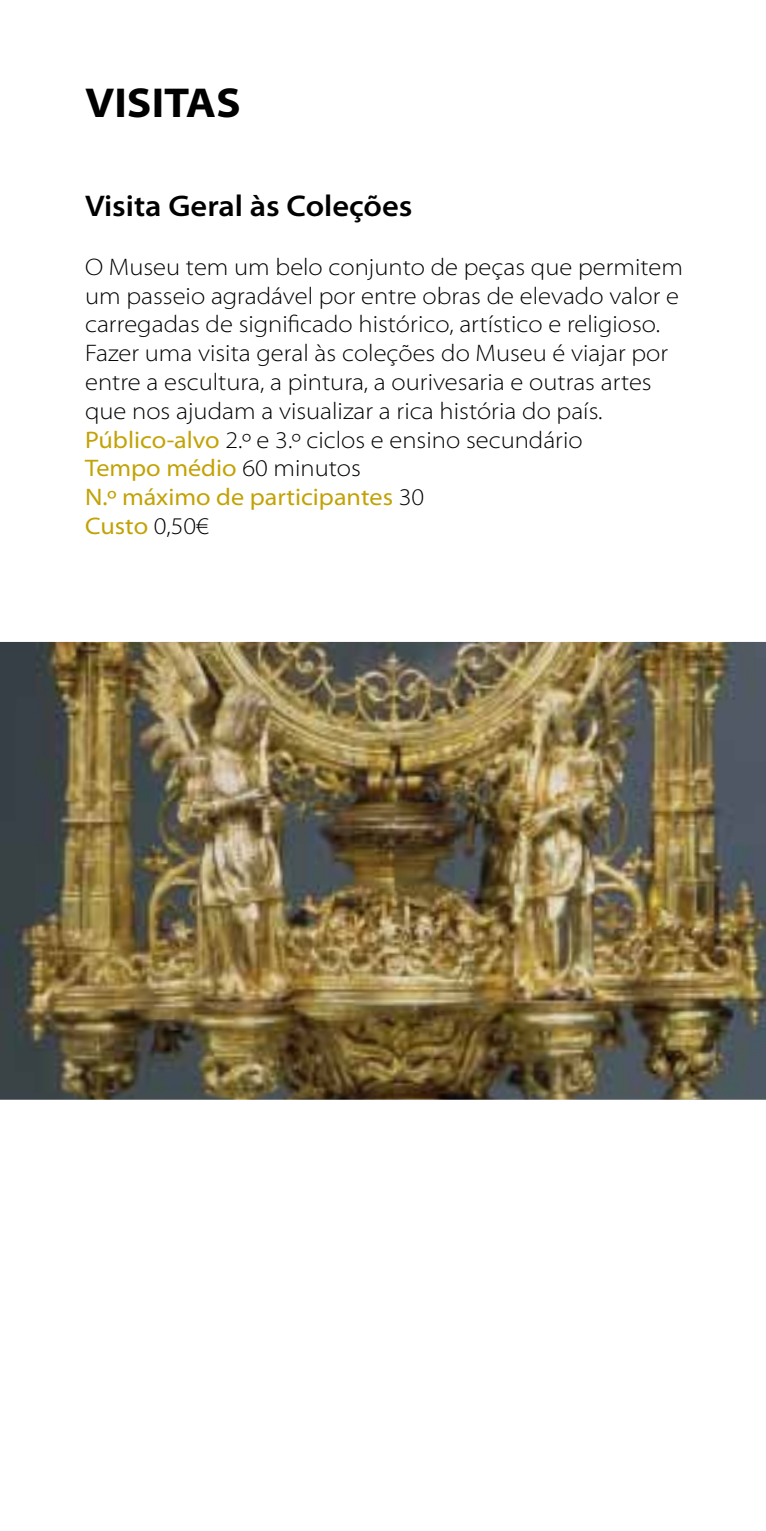
<style>
.page{position:relative;width:766px;height:1531px;background:#fff}
.page>*{position:absolute;margin:0;border:0;box-sizing:border-box;transform-origin:0 0}
.t1{font:700 semi-expanded 42px "Myriad Pro";color:#000}
.t2{font:600 semi-expanded 30px "Myriad Pro";color:#000}
.t3{font:300 semi-expanded 24px/28.8px "Myriad Pro";color:#000}
.s1{font-weight:400;color:#c2a204}
</style>
<div class="page">
<img style="left:0;top:642px;width:765px;height:458px">
<h1 class="t1" style="left:85px;top:79px;width:157px">VISITAS</h1>
<p class="t2" style="left:85px;top:189px;width:329px">Visita Geral às Coleções</p>
<p class="t3" style="left:85px;top:253px;width:599px">O Museu tem um belo conjunto de peças que permitem um passeio agradável por entre obras de elevado valor e carregadas de significado histórico, artístico e religioso.<br>Fazer uma visita geral às coleções do Museu é viajar por entre a escultura, a pintura, a ourivesaria e outras artes que nos ajudam a visualizar a rica história do país.<br><span class="s1">Público-alvo</span> 2.º e 3.º ciclos e ensino secundário<br><span class="s1">Tempo médio</span> 60 minutos<br><span class="s1">N.º máximo de participantes</span> 30<br><span class="s1">Custo</span> 0,50€</p>
</div>
